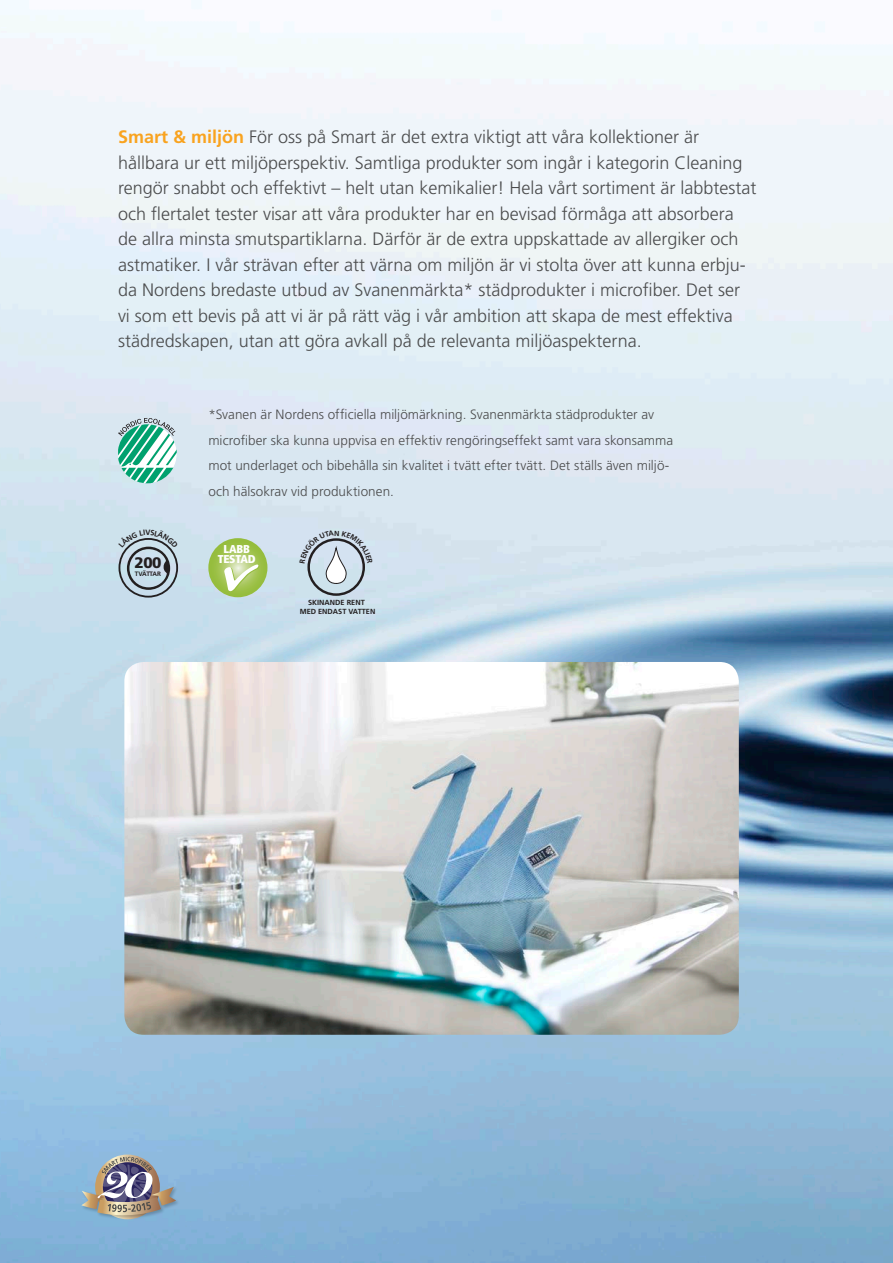
<style>
.page{position:relative;width:893px;height:1263px;background:#fff}
.page>*{position:absolute;margin:0;border:0;box-sizing:border-box;transform-origin:0 0}
.t1{font:300 18px/25.5px "Frutiger";color:#4b4c4d}
.t2{font:900 15.3px "Frutiger";color:#231f20}
.t3{font:300 13.5px/25.5px "Frutiger";color:#4b4c4d}
.t4{font:900 condensed 11.4px/10.1px "Frutiger";letter-spacing:-.025em;color:#fff;text-align:center}
.t5{font:700 7.35px/8.9px "Frutiger";color:#231f20;text-align:center}
.t6{font:700 6.45px "Frutiger";letter-spacing:-.075em;color:#231f20}
.s1{font-weight:700;color:#f9a31f}
</style>
<div class="page">
<img style="left:0;top:0;width:893px;height:1263px">
<svg style="left:208px;top:538px;width:59px;height:59px"></svg>
<svg style="left:224px;top:564px;width:37px;height:28px"></svg>
<img style="left:124px;top:662px;width:615px;height:373px">
<svg style="left:118px;top:418px;width:59px;height:65px"></svg>
<img style="left:79px;top:1189px;width:2px;height:25px">
<img style="left:176px;top:1185px;width:6px;height:26px">
<img style="left:95px;top:1220px;width:72px;height:1px">
<img style="left:81px;top:1157px;width:95px;height:63px">
<svg style="left:119px;top:530px;width:59px;height:60px"></svg>
<svg style="left:300px;top:530px;width:73px;height:54px"></svg>
<p class="t1" style="left:118px;top:124px;width:640px"><span class="s1">Smart &amp; miljön</span> För oss på Smart är det extra viktigt att våra kollektioner är hållbara ur ett miljöperspektiv. Samtliga produkter som ingår i kategorin Cleaning rengör snabbt och effektivt – helt utan kemikalier! Hela vårt sortiment är labbtestat och flertalet tester visar att våra produkter har en bevisad förmåga att absorbera de allra minsta smutspartiklarna. Därför är de extra uppskattade av allergiker och astmatiker. I vår strävan efter att värna om miljön är vi stolta över att kunna erbju&shy;da Nordens bredaste utbud av Svanenmärkta* städprodukter i microfiber. Det ser vi som ett bevis på att vi är på rätt väg i vår ambition att skapa de mest effektiva städredskapen, utan att göra avkall på de relevanta miljöaspekterna.</p>
<p class="t2" style="left:134px;top:554px;width:29px">200</p>
<p class="t6" style="left:135px;top:570px;width:28px">TVÄTTAR</p>
<p class="t3" style="left:208px;top:402px;width:466px">*Svanen är Nordens officiella miljömärkning. Svanenmärkta städprodukter av microfiber ska kunna uppvisa en effektiv rengöringseffekt samt vara skonsamma mot underlaget och bibehålla sin kvalitet i tvätt efter tvätt. Det ställs även miljö&shy;och hälsokrav vid produktionen.</p>
<p class="t4" style="left:218px;top:544px;width:39px">LABB<br>TESTAD</p>
<p class="t5" style="left:300px;top:598px;width:77px">SKINANDE RENT<br>MED ENDAST VATTEN</p>
</div>
